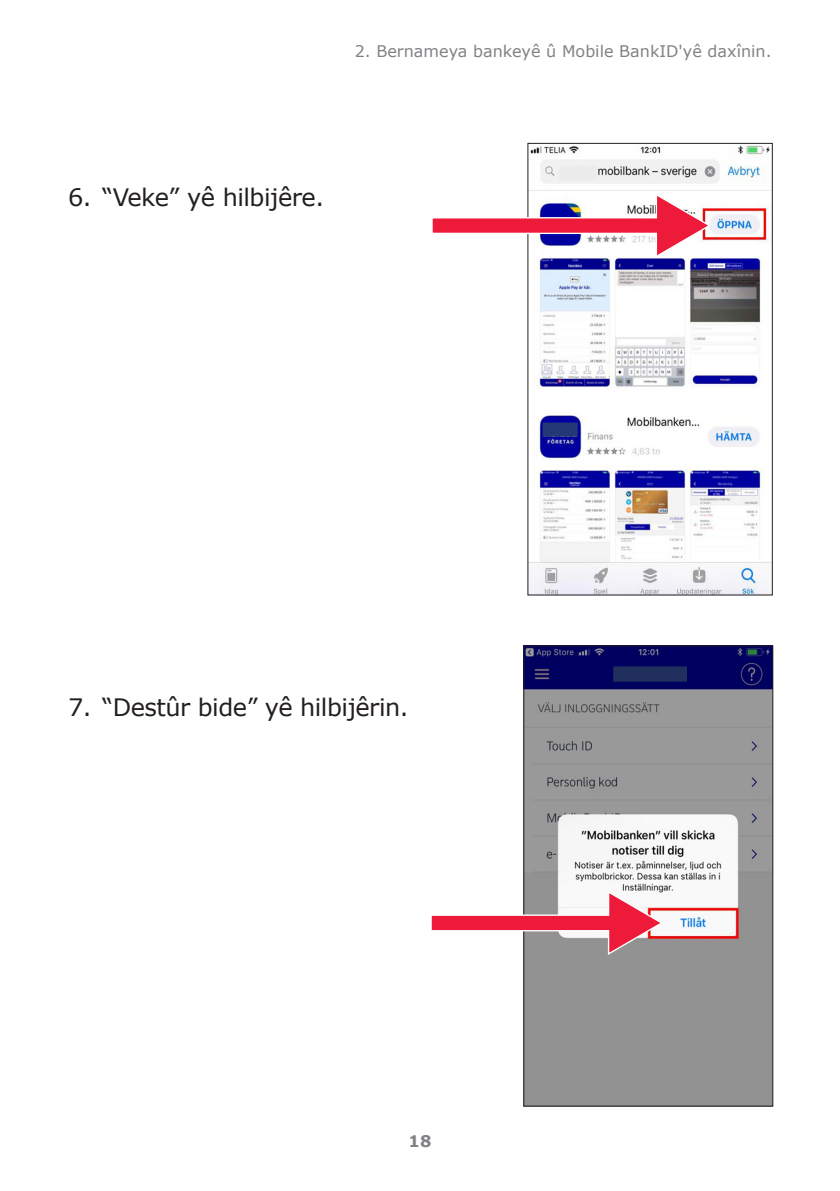
<style>
.page{position:relative;width:840px;height:1191px;background:#fff}
.page>*{position:absolute;margin:0;border:0;box-sizing:border-box;transform-origin:0 0}
.t1{font:24px "Verdana";letter-spacing:-.02em;color:#231f20}
.t2{font:16px "Verdana";color:#808285}
.t3{font:700 16px "Verdana";color:#808285}
</style>
<div class="page">
<img style="left:529px;top:145px;width:241px;height:448px">
<img style="left:525px;top:647px;width:245px;height:457px">
<div style="left:523px;top:645px;width:249px;height:461px;border:1px solid #231f20"></div>
<svg style="left:432px;top:192px;width:279px;height:67px"></svg>
<svg style="left:431px;top:889px;width:233px;height:67px"></svg>
<div style="left:613px;top:666px;width:73px;height:15px;background:#212f5c;border:2px solid #212f5c"></div>
<div style="left:542px;top:422px;width:35px;height:15px;background:#233875;border:2px solid #233875"></div>
<div style="left:586px;top:415px;width:38px;height:14px;background:#fff"></div>
<div style="left:586px;top:203px;width:38px;height:14px;background:#fff"></div>
<div style="left:558px;top:166px;width:38px;height:14px;background:#ebeceb"></div>
<p class="t2" style="left:354px;top:40px;width:418px">2. Bernameya bankeyê û Mobile BankID'yê daxînin.</p>
<p class="t1" style="left:68px;top:180px;width:257px">6. “Veke” yê hilbijêre.</p>
<p class="t1" style="left:68px;top:690px;width:342px">7. “Destûr bide” yê hilbijêrin.</p>
<p class="t3" style="left:408px;top:1129px;width:24px">18</p>
</div>
